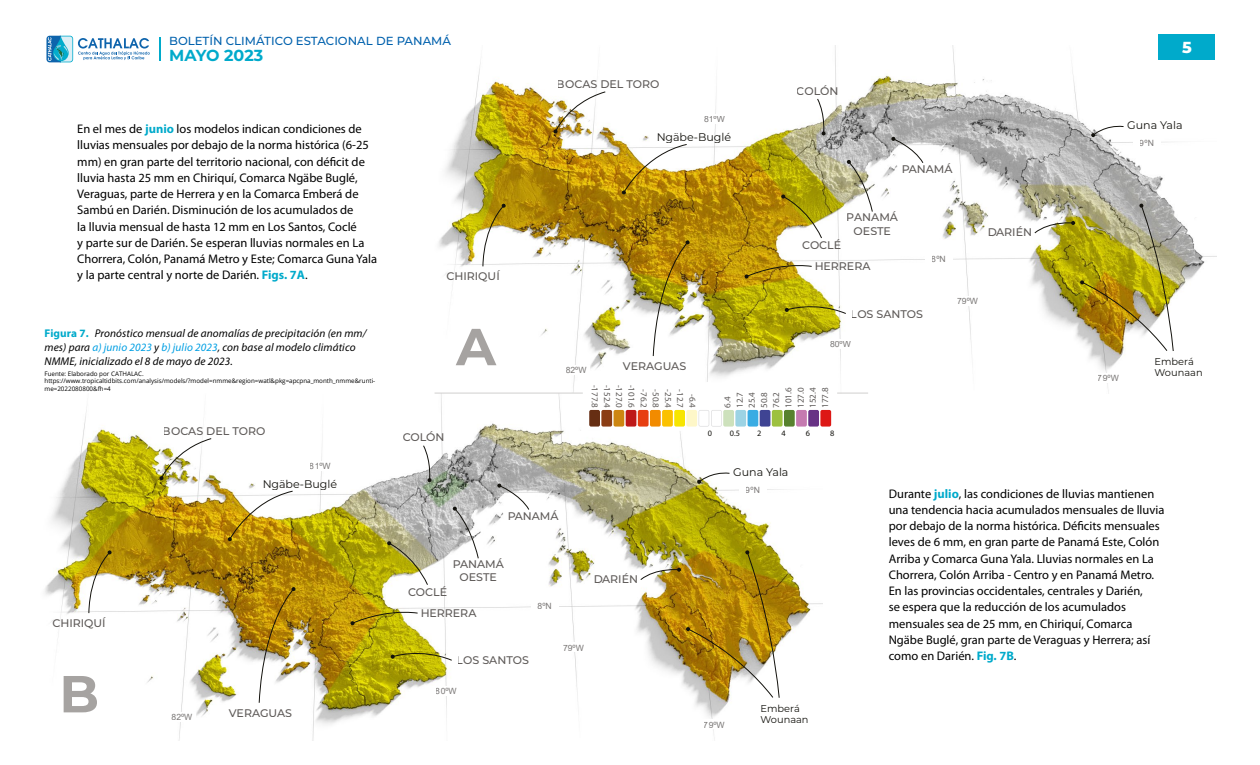
<style>
.page{position:relative;width:1260px;height:765px;background:#fff}
.page>*{position:absolute;margin:0;border:0;box-sizing:border-box;transform-origin:0 0}
.t1{font:700 52px "Montserrat";color:#a6a3a1}
.t2{font:700 16px "Montserrat";letter-spacing:-.005em;color:#00aacb}
.t3{font:800 16px "Montserrat";color:#fff}
.t4{font:12.5px/16.2px "Myriad Pro";color:#000}
.t5{font:500 11.75px "Montserrat";color:#0061ad}
.t6{font:italic 11.25px/13.8px "Myriad Pro";letter-spacing:.01em;color:#000}
.t7{font:500 11.12px/13.6px "Montserrat";color:#5e5a58;text-align:center}
.t8{font:11.12px "Montserrat";color:#13120d}
.t9{font:9.88px/11.1px "Montserrat";color:#13120d}
.t10{font:9px/12.2px "Myriad Pro";color:#5e5a58}
.t11{font:8.62px "Arial";color:#7a7776}
.t12{font:8.25px "Myriad Pro";color:#13120d}
.t13{font:6.25px/7.5px "Open Sans";color:#000}
.s1{font-weight:700;color:#00aacb}
.s2{font-weight:700;font-style:normal;color:#00aacb}
.s3{color:#009fe3}
</style>
<div class="page">
<img style="left:435px;top:46px;width:782px;height:347px">
<img style="left:45px;top:393px;width:778px;height:347px">
<hr style="left:435px;top:393px;width:433px;height:1px;background:#d0cfce">
<svg style="left:497px;top:483px;width:33px;height:28px"></svg>
<svg style="left:387px;top:541px;width:41px;height:45px"></svg>
<svg style="left:258px;top:587px;width:38px;height:117px"></svg>
<svg style="left:159px;top:438px;width:53px;height:42px"></svg>
<svg style="left:88px;top:550px;width:24px;height:64px"></svg>
<svg style="left:350px;top:609px;width:68px;height:16px"></svg>
<svg style="left:390px;top:647px;width:63px;height:14px"></svg>
<svg style="left:453px;top:506px;width:26px;height:53px"></svg>
<img style="left:640px;top:550px;width:140px;height:149px">
<svg style="left:697px;top:471px;width:33px;height:13px"></svg>
<svg style="left:423px;top:445px;width:9px;height:37px"></svg>
<svg style="left:228px;top:490px;width:65px;height:51px"></svg>
<div style="left:701px;top:720px;width:27px;height:9px;background:#fff"></div>
<div style="left:560px;top:643px;width:27px;height:9px;background:#fff"></div>
<div style="left:433px;top:686px;width:27px;height:10px;background:#fff"></div>
<div style="left:531px;top:601px;width:27px;height:9px;background:#fff"></div>
<div style="left:739px;top:485px;width:28px;height:9px;background:#fff"></div>
<div style="left:307px;top:461px;width:27px;height:10px;background:#fff"></div>
<div style="left:168px;top:712px;width:28px;height:9px;background:#fff"></div>
<svg style="left:891px;top:137px;width:33px;height:27px"></svg>
<svg style="left:781px;top:194px;width:42px;height:45px"></svg>
<img style="left:652px;top:240px;width:38px;height:117px">
<svg style="left:553px;top:91px;width:53px;height:43px"></svg>
<svg style="left:482px;top:204px;width:24px;height:63px"></svg>
<svg style="left:744px;top:262px;width:68px;height:17px"></svg>
<svg style="left:785px;top:301px;width:62px;height:13px"></svg>
<svg style="left:847px;top:160px;width:26px;height:52px"></svg>
<img style="left:1034px;top:203px;width:140px;height:149px">
<svg style="left:1091px;top:125px;width:33px;height:12px"></svg>
<svg style="left:817px;top:98px;width:9px;height:38px"></svg>
<svg style="left:622px;top:144px;width:66px;height:51px"></svg>
<div style="left:1095px;top:373px;width:27px;height:9px;background:#fff"></div>
<div style="left:954px;top:296px;width:27px;height:9px;background:#fff"></div>
<div style="left:827px;top:340px;width:27px;height:9px;background:#fff"></div>
<div style="left:925px;top:254px;width:27px;height:10px;background:#fff"></div>
<div style="left:1133px;top:138px;width:28px;height:10px;background:#fff"></div>
<div style="left:701px;top:114px;width:27px;height:10px;background:#fff"></div>
<div style="left:562px;top:365px;width:28px;height:10px;background:#fff"></div>
<svg style="left:583px;top:382px;width:254px;height:58px"></svg>
<svg style="left:46px;top:36px;width:104px;height:26px"></svg>
<svg style="left:160px;top:37px;width:1px;height:24px"></svg>
<div style="left:1159px;top:34px;width:56px;height:26px;background:#00aacb"></div>
<p class="t5" style="left:169px;top:33px;width:283px">BOLETÍN CLIMÁTICO ESTACIONAL DE PANAMÁ</p>
<p class="t2" style="left:169px;top:44px;width:96px">MAYO 2023</p>
<p class="t4" style="left:77px;top:121px;width:301px">En el mes de <span class="s1">junio</span> los modelos indican condiciones de lluvias mensuales por debajo de la norma histórica (6-25 mm) en gran parte del territorio nacional, con déficit de lluvia hasta 25 mm en Chiriquí, Comarca Ngäbe Buglé, Veraguas, parte de Herrera y en la Comarca Emberá de Sambú en Darién. Disminución de los acumulados de<br>la lluvia mensual de hasta 12 mm en Los Santos, Coclé<br>y parte sur de Darién. Se esperan lluvias normales en La Chorrera, Colón, Panamá Metro y Este; Comarca Guna Yala y la parte central y norte de Darién. <span class="s1">Figs. 7A</span>.</p>
<p class="t6" style="left:45px;top:326px;width:324px"><span class="s2">Figura 7.</span> Pronóstico mensual de anomalías de precipitación (en mm/ mes) para <span class="s3">a) junio 2023</span> y <span class="s3">b) julio 2023</span>, con base al modelo climático<br>NMME, inicializado el 8 de mayo de 2023.</p>
<p class="t13" style="left:45px;top:370px;width:332px">Fuente: Elaborado por CATHALAC. https://www.tropicaltidbits.com/analysis/models/?model=nmme&amp;region=watl&amp;pkg=apcpna_month_nmme&amp;runti&shy;me=2022080800&amp;fh=4</p>
<p class="t7" style="left:163px;top:424px;width:104px">BOCAS DEL TORO</p>
<p class="t11" style="left:310px;top:460px;width:22px">81ºW</p>
<p class="t7" style="left:446px;top:269px;width:55px">CHIRIQUÍ</p>
<h1 class="t1" style="left:456px;top:309px;width:41px">A</h1>
<p class="t7" style="left:403px;top:430px;width:43px">COLÓN</p>
<p class="t7" style="left:557px;top:77px;width:104px">BOCAS DEL TORO</p>
<p class="t11" style="left:704px;top:113px;width:22px">81ºW</p>
<p class="t8" style="left:657px;top:129px;width:76px">Ngäbe-Buglé</p>
<p class="t7" style="left:797px;top:83px;width:43px">COLÓN</p>
<p class="t7" style="left:901px;top:162px;width:53px">PANAMÁ</p>
<p class="t7" style="left:847px;top:210px;width:53px">PANAMÁ<br>OESTE</p>
<p class="t7" style="left:802px;top:238px;width:41px">COCLÉ</p>
<p class="t7" style="left:814px;top:259px;width:58px">HERRERA</p>
<p class="t7" style="left:851px;top:306px;width:74px">LOS SANTOS</p>
<p class="t11" style="left:566px;top:364px;width:22px">82ºW</p>
<p class="t7" style="left:623px;top:359px;width:65px">VERAGUAS</p>
<p class="t11" style="left:830px;top:338px;width:22px">80ºW</p>
<p class="t10" style="left:601px;top:385px;width:25px;rotate:90deg">-177.8</p>
<p class="t10" style="left:613px;top:385px;width:25px;rotate:90deg">-152.4</p>
<p class="t10" style="left:626px;top:385px;width:25px;rotate:90deg">-127.0</p>
<p class="t10" style="left:638px;top:385px;width:25px;rotate:90deg">-101.6</p>
<p class="t10" style="left:721px;top:408px;width:22px;rotate:-90deg">6.4<br>12.7<br>25.4<br>50.8<br>76.2<br>101.6<br>127.0<br>152.4<br>177.8</p>
<p class="t10" style="left:650px;top:389px;width:20px;rotate:90deg">-76.2</p>
<p class="t10" style="left:662px;top:389px;width:20px;rotate:90deg">-50.8</p>
<p class="t10" style="left:674px;top:389px;width:20px;rotate:90deg">-25.4</p>
<p class="t10" style="left:687px;top:389px;width:20px;rotate:90deg">-12.7</p>
<p class="t10" style="left:699px;top:394px;width:15px;rotate:90deg">-6.4</p>
<p class="t12" style="left:708px;top:428px;width:6px">0</p>
<p class="t12" style="left:730px;top:428px;width:12px">0.5</p>
<p class="t12" style="left:757px;top:428px;width:6px">2</p>
<p class="t12" style="left:781px;top:428px;width:6px">4</p>
<p class="t12" style="left:806px;top:428px;width:6px">6</p>
<p class="t12" style="left:830px;top:428px;width:6px">8</p>
<p class="t11" style="left:932px;top:253px;width:16px">8ºN</p>
<p class="t7" style="left:987px;top:225px;width:47px">DARIÉN</p>
<p class="t11" style="left:957px;top:295px;width:22px">79ºW</p>
<p class="t8" style="left:733px;top:465px;width:57px">Guna Yala</p>
<p class="t3" style="left:1182px;top:35px;width:11px">5</p>
<p class="t8" style="left:1127px;top:118px;width:57px">Guna Yala</p>
<p class="t11" style="left:1140px;top:137px;width:16px">9ºN</p>
<p class="t11" style="left:1098px;top:372px;width:22px">79ºW</p>
<p class="t9" style="left:1155px;top:355px;width:50px">Emberá<br>Wounaan</p>
<p class="t7" style="left:52px;top:616px;width:55px">CHIRIQUÍ</p>
<h1 class="t1" style="left:59px;top:656px;width:41px">B</h1>
<p class="t8" style="left:262px;top:476px;width:76px">Ngäbe-Buglé</p>
<p class="t11" style="left:172px;top:711px;width:22px">82ºW</p>
<p class="t7" style="left:229px;top:705px;width:65px">VERAGUAS</p>
<p class="t7" style="left:507px;top:508px;width:53px">PANAMÁ</p>
<p class="t7" style="left:453px;top:556px;width:53px">PANAMÁ<br>OESTE</p>
<p class="t7" style="left:408px;top:585px;width:41px">COCLÉ</p>
<p class="t7" style="left:420px;top:606px;width:58px">HERRERA</p>
<p class="t7" style="left:457px;top:653px;width:74px">LOS SANTOS</p>
<p class="t11" style="left:436px;top:685px;width:22px">80ºW</p>
<p class="t11" style="left:538px;top:600px;width:16px">8ºN</p>
<p class="t7" style="left:593px;top:572px;width:47px">DARIÉN</p>
<p class="t11" style="left:563px;top:642px;width:22px">79ºW</p>
<p class="t11" style="left:746px;top:484px;width:16px">9ºN</p>
<p class="t11" style="left:704px;top:719px;width:22px">79ºW</p>
<p class="t9" style="left:761px;top:702px;width:50px">Emberá<br>Wounaan</p>
<p class="t4" style="left:889px;top:485px;width:277px">Durante <span class="s1">julio</span>, las condiciones de lluvias mantienen una tendencia hacia acumulados mensuales de lluvia por debajo de la norma histórica. Déficits mensuales leves de 6 mm, en gran parte de Panamá Este, Colón Arriba y Comarca Guna Yala. Lluvias normales en La Chorrera, Colón Arriba - Centro y en Panamá Metro.<br>En las provincias occidentales, centrales y Darién,<br>se espera que la reducción de los acumulados mensuales sea de 25 mm, en Chiriquí, Comarca Ngäbe Buglé, gran parte de Veraguas y Herrera; así como en Darién. <span class="s1">Fig. 7B</span>.</p>
</div>
